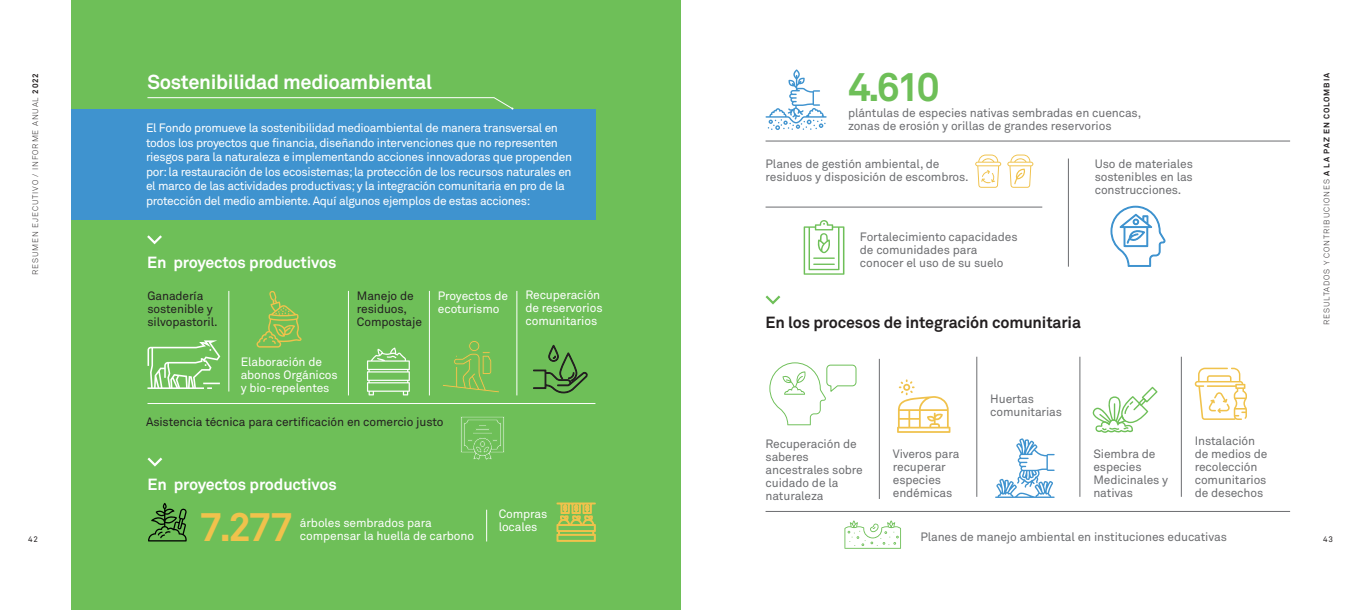
<style>
.page{position:relative;width:1361px;height:610px;background:#fff}
.page>*{position:absolute;margin:0;border:0;box-sizing:border-box;transform-origin:0 0}
.Info_Cifra2{font:700 40px "Akkurat Std";color:#f0c24c}
.Info_Cifra2-2{font:700 40px "Akkurat Std";color:#6ebf58}
._1_Titulo{font:700 20px "Akkurat Std";letter-spacing:-.015em;color:#fff}
.Info_sub1{font:700 16px "Akkurat Std";letter-spacing:-.01em;color:#fff}
.Info_sub1-2{font:700 16px "Akkurat Std";letter-spacing:-.01em;color:#231f20}
.Info_tex2B_Cifra{font:12px/13px "Akkurat Std";letter-spacing:-.01em;color:#6c6d70}
._2_Entradilla_y_Dest{font:12px/14.4px "Akkurat Std";letter-spacing:-.03em;color:#fff}
.Info_text2_Cifra{font:12px/13px "Akkurat Std";letter-spacing:-.01em;color:#fff}
.Info_text2_Cifra-2{font:12px/13px "Akkurat Std";letter-spacing:-.01em;color:#231f20}
.t1{font:300 8px "Akkurat Std";letter-spacing:.11em;color:#231f20}
.t2{font:8px "Akkurat Std";color:#231f20}
.s1{font-weight:700}
</style>
<div class="page">
<div style="left:71px;top:0;width:609px;height:609px;background:#6ebf58"></div>
<div style="left:71px;top:110px;width:524px;height:110px;background:#3f93cf"></div>
<hr style="left:229px;top:291px;width:1px;height:100px;background:#fff">
<hr style="left:147px;top:403px;width:448px;height:1px;background:#fff">
<hr style="left:348px;top:291px;width:1px;height:104px;background:#fff">
<hr style="left:429px;top:291px;width:1px;height:104px;background:#fff">
<hr style="left:516px;top:291px;width:1px;height:104px;background:#fff">
<svg style="left:147px;top:97px;width:366px;height:13px"></svg>
<svg style="left:147px;top:235px;width:15px;height:9px"></svg>
<svg style="left:147px;top:457px;width:15px;height:9px"></svg>
<svg style="left:147px;top:340px;width:73px;height:49px"></svg>
<svg style="left:256px;top:291px;width:46px;height:56px"></svg>
<svg style="left:367px;top:347px;width:43px;height:48px"></svg>
<svg style="left:461px;top:416px;width:43px;height:44px"></svg>
<svg style="left:148px;top:503px;width:39px;height:38px"></svg>
<svg style="left:557px;top:502px;width:38px;height:39px"></svg>
<svg style="left:443px;top:341px;width:56px;height:52px"></svg>
<svg style="left:533px;top:345px;width:54px;height:49px"></svg>
<hr style="left:486px;top:509px;width:1px;height:32px;background:#fff">
<hr style="left:879px;top:359px;width:1px;height:140px;background:#6c6d70">
<hr style="left:976px;top:356px;width:1px;height:140px;background:#6c6d70">
<hr style="left:1079px;top:356px;width:1px;height:140px;background:#6c6d70">
<hr style="left:1181px;top:356px;width:1px;height:140px;background:#6c6d70">
<hr style="left:1068px;top:158px;width:1px;height:108px;background:#6c6d70">
<hr style="left:765px;top:141px;width:525px;height:1px;background:#6c6d70">
<hr style="left:765px;top:511px;width:525px;height:1px;background:#6c6d70">
<hr style="left:765px;top:207px;width:277px;height:1px;background:#6c6d70">
<svg style="left:765px;top:295px;width:15px;height:9px"></svg>
<svg style="left:1110px;top:206px;width:56px;height:61px"></svg>
<svg style="left:765px;top:69px;width:61px;height:61px"></svg>
<svg style="left:975px;top:154px;width:26px;height:34px"></svg>
<svg style="left:1007px;top:154px;width:26px;height:34px"></svg>
<svg style="left:803px;top:220px;width:41px;height:54px"></svg>
<hr style="left:813px;top:257px;width:22px;height:2px;background:#6ebf58">
<hr style="left:813px;top:263px;width:22px;height:2px;background:#6ebf58">
<svg style="left:995px;top:438px;width:59px;height:59px"></svg>
<svg style="left:897px;top:379px;width:53px;height:53px"></svg>
<svg style="left:1092px;top:386px;width:65px;height:47px"></svg>
<svg style="left:844px;top:520px;width:57px;height:28px"></svg>
<svg style="left:1194px;top:367px;width:53px;height:53px"></svg>
<svg style="left:769px;top:362px;width:88px;height:63px"></svg>
<p class="t1" style="left:31px;top:275px;width:203px;rotate:-90deg">RESUMEN EJECUTIVO / INFORME ANUAL <span class="s1">2022</span></p>
<p class="_1_Titulo" style="left:147px;top:69px;width:286px">Sostenibilidad medioambiental</p>
<p class="_2_Entradilla_y_Dest" style="left:146px;top:121px;width:428px">El Fondo promueve la sostenibilidad medioambiental de manera transversal en todos los proyectos que financia, diseñando intervenciones que no representen riesgos para la naturaleza e implementando acciones innovadoras que propenden por: la restauración de los ecosistemas; la protección de los recursos naturales en el marco de las actividades productivas; y la integración comunitaria en pro de la protección del medio ambiente. Aquí algunos ejemplos de estas acciones:</p>
<p class="Info_sub1" style="left:147px;top:252px;width:191px">En proyectos productivos</p>
<p class="Info_text2_Cifra-2" style="left:147px;top:289px;width:72px">Ganadería sostenible y silvopastoril.</p>
<p class="Info_text2_Cifra" style="left:241px;top:355px;width:99px">Elaboración de abonos Orgánicos y bio-repelentes</p>
<p class="Info_text2_Cifra-2" style="left:357px;top:289px;width:67px">Manejo de residuos,<br>Compostaje</p>
<p class="Info_text2_Cifra" style="left:438px;top:289px;width:72px">Proyectos de ecoturismo</p>
<p class="Info_text2_Cifra-2" style="left:146px;top:415px;width:299px">Asistencia técnica para certificación en comercio justo</p>
<p class="Info_text2_Cifra" style="left:525px;top:288px;width:76px">Recuperación</p>
<p class="Info_text2_Cifra" style="left:525px;top:301px;width:79px">de reservorios comunitarios</p>
<p class="Info_Cifra2-2" style="left:848px;top:62px;width:93px">4.610</p>
<p class="Info_tex2B_Cifra" style="left:848px;top:106px;width:295px">plántulas de especies nativas sembradas en cuencas, zonas de erosión y orillas de grandes reservorios</p>
<p class="Info_tex2B_Cifra" style="left:765px;top:157px;width:205px">Planes de gestión ambiental, de residuos y disposición de escombros.</p>
<p class="Info_tex2B_Cifra" style="left:860px;top:230px;width:159px">Fortalecimiento capacidades de comunidades para conocer el uso de su suelo</p>
<p class="Info_tex2B_Cifra" style="left:1094px;top:157px;width:100px;text-align:justify">Uso de materiales sostenibles en las construcciones.</p>
<p class="Info_sub1-2" style="left:765px;top:313px;width:317px">En los procesos de integración comunitaria</p>
<p class="Info_tex2B_Cifra" style="left:990px;top:392px;width:73px">Huertas comunitarias</p>
<p class="t1" style="left:1321px;top:325px;width:253px;rotate:-90deg">RESULTADOS Y CONTRIBUCIONES <span class="s1">A LA PAZ EN COLOMBIA</span></p>
<p class="Info_tex2B_Cifra" style="left:765px;top:437px;width:99px">Recuperación de saberes ancestrales sobre cuidado de la naturaleza</p>
<p class="Info_tex2B_Cifra" style="left:1194px;top:434px;width:62px">Instalación</p>
<p class="Info_tex2B_Cifra" style="left:893px;top:447px;width:68px">Viveros para recuperar especies endémicas</p>
<p class="Info_tex2B_Cifra" style="left:1093px;top:447px;width:76px">Siembra de especies<br>Medicinales y nativas</p>
<p class="Info_tex2B_Cifra" style="left:1194px;top:447px;width:74px">de medios de recolección comunitarios</p>
<p class="Info_tex2B_Cifra" style="left:1194px;top:486px;width:70px">de desechos</p>
<p class="Info_tex2B_Cifra" style="left:920px;top:530px;width:308px">Planes de manejo ambiental en instituciones educativas</p>
<p class="Info_sub1" style="left:147px;top:475px;width:191px">En proyectos productivos</p>
<p class="Info_text2_Cifra" style="left:499px;top:507px;width:50px">Compras</p>
<p class="Info_Cifra2" style="left:199px;top:502px;width:95px">7.277</p>
<p class="Info_text2_Cifra" style="left:499px;top:520px;width:40px">locales</p>
<p class="Info_text2_Cifra" style="left:300px;top:516px;width:176px">árboles sembrados para compensar la huella de carbono</p>
<p class="t2" style="left:28px;top:534px;width:11px">42</p>
<p class="t2" style="left:1323px;top:534px;width:11px">43</p>
</div>
